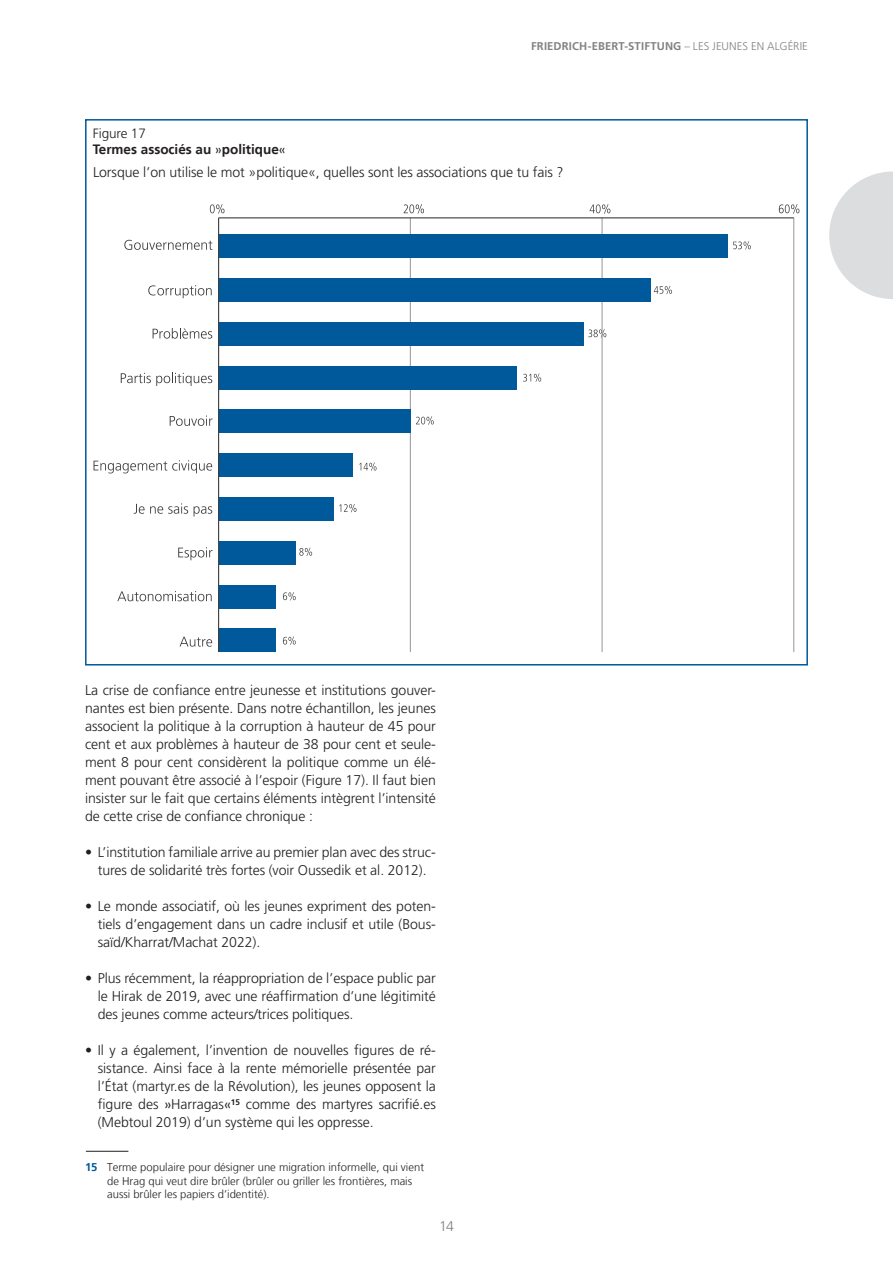
<style>
.page{position:relative;width:893px;height:1263px;background:#fff}
.page>*{position:absolute;margin:0;border:0;box-sizing:border-box;transform-origin:0 0}
.t1{font:300 14.1px/18px "Frutiger LT Pro";letter-spacing:-.005em;color:#231f20;text-align:justify}
.t2{font:300 14.1px "Frutiger LT Pro";color:#808285}
.t3{font:700 13.5px "Frutiger LT";color:#231f20}
.t4{font:300 13.5px "Frutiger LT Pro";letter-spacing:-.005em;color:#231f20}
.t5{font:300 11.25px/13.5px "Frutiger LT";color:#231f20}
.t6{font:700 11.25px "Frutiger LT Pro";letter-spacing:.015em;color:#808285}
.s1{font-family:"Univers Next Arabic";font-weight:400}
.s2{font-weight:300}
.s3{font-weight:700;color:#00599b}
</style>
<div class="page">
<svg style="left:829px;top:171px;width:64px;height:128px"></svg>
<hr style="left:86px;top:1151px;width:42px;height:1px;background:#231f20">
<svg style="left:733px;top:241px;width:18px;height:9px"></svg>
<svg style="left:654px;top:286px;width:18px;height:8px"></svg>
<svg style="left:588px;top:329px;width:18px;height:8px"></svg>
<svg style="left:523px;top:373px;width:18px;height:9px"></svg>
<svg style="left:416px;top:416px;width:18px;height:9px"></svg>
<svg style="left:359px;top:462px;width:18px;height:9px"></svg>
<svg style="left:339px;top:504px;width:17px;height:8px"></svg>
<hr style="left:602px;top:218px;width:1px;height:434px;background:#939598">
<hr style="left:793px;top:218px;width:1px;height:434px;background:#939598">
<hr style="left:410px;top:218px;width:1px;height:434px;background:#939598">
<svg style="left:404px;top:204px;width:20px;height:10px"></svg>
<svg style="left:590px;top:204px;width:20px;height:10px"></svg>
<svg style="left:779px;top:204px;width:20px;height:10px"></svg>
<svg style="left:210px;top:204px;width:14px;height:10px"></svg>
<hr style="left:219px;top:217px;width:575px;height:1px;background:#3e3e3f">
<svg style="left:124px;top:240px;width:88px;height:10px"></svg>
<svg style="left:148px;top:285px;width:64px;height:13px"></svg>
<svg style="left:153px;top:328px;width:59px;height:11px"></svg>
<svg style="left:121px;top:372px;width:91px;height:14px"></svg>
<svg style="left:170px;top:415px;width:42px;height:11px"></svg>
<svg style="left:94px;top:460px;width:118px;height:13px"></svg>
<svg style="left:134px;top:503px;width:54px;height:11px"></svg>
<svg style="left:194px;top:506px;width:18px;height:10px"></svg>
<svg style="left:299px;top:548px;width:13px;height:8px"></svg>
<svg style="left:283px;top:592px;width:13px;height:8px"></svg>
<svg style="left:283px;top:636px;width:13px;height:9px"></svg>
<svg style="left:178px;top:547px;width:34px;height:13px"></svg>
<svg style="left:117px;top:591px;width:95px;height:10px"></svg>
<svg style="left:180px;top:637px;width:32px;height:10px"></svg>
<div style="left:219px;top:234px;width:509px;height:24px;background:#00599b"></div>
<div style="left:219px;top:278px;width:432px;height:24px;background:#00599b"></div>
<div style="left:219px;top:322px;width:365px;height:24px;background:#00599b"></div>
<div style="left:219px;top:366px;width:298px;height:23px;background:#00599b"></div>
<div style="left:219px;top:410px;width:192px;height:23px;background:#00599b"></div>
<div style="left:219px;top:453px;width:134px;height:24px;background:#00599b"></div>
<div style="left:219px;top:497px;width:115px;height:24px;background:#00599b"></div>
<div style="left:219px;top:541px;width:77px;height:23px;background:#00599b"></div>
<div style="left:219px;top:585px;width:57px;height:23px;background:#00599b"></div>
<div style="left:219px;top:628px;width:57px;height:24px;background:#00599b"></div>
<hr style="left:218px;top:218px;width:1px;height:434px;background:#3e3e3f">
<p class="t4" style="left:93px;top:125px;width:55px">Figure 17</p>
<p class="t3" style="left:93px;top:141px;width:194px">Termes associés au <span class="s1">»</span>politique<span class="s1">«</span></p>
<p class="t6" style="left:531px;top:40px;width:278px">FRIEDRICH-EBERT-STIFTUNG <span class="s2">– LES JEUNES EN ALGÉRIE</span></p>
<p class="t1" style="left:93px;top:163px;width:472px">Lorsque l’on utilise le mot »politique«, quelles sont les associations que tu fais ?</p>
<p class="t1" style="left:85px;top:682px;width:352px">La crise de confiance entre jeunesse et institutions gouver&shy;nantes est bien présente. Dans notre échantillon, les jeunes associent la politique à la corruption à hauteur de 45 pour cent et aux problèmes à hauteur de 38 pour cent et seule&shy;ment 8 pour cent considèrent la politique comme un élé&shy;ment pouvant être associé à l’espoir (Figure 17). Il faut bien insister sur le fait que certains éléments intègrent l’intensité de cette crise de confiance chronique :</p>
<p class="t1" style="left:85px;top:844px;width:352px;text-align:center">• L’institution familiale arrive au premier plan avec des struc&shy;tures de solidarité très fortes (voir Oussedik et al. 2012).</p>
<p class="t1" style="left:98px;top:898px;width:340px;text-indent:-13px">• Le monde associatif, où les jeunes expriment des poten&shy;tiels d’engagement dans un cadre inclusif et utile (Bous&shy;saïd/Kharrat/Machat 2022).</p>
<p class="t1" style="left:98px;top:970px;width:340px;text-indent:-13px">• Plus récemment, la réappropriation de l’espace public par le Hirak de 2019, avec une réaffirmation d’une légitimité des jeunes comme acteurs/trices politiques.</p>
<p class="t1" style="left:98px;top:1042px;width:340px;text-indent:-13px">• Il y a également, l’invention de nouvelles figures de ré&shy;sistance. Ainsi face à la rente mémorielle présentée par l’État (martyr.es de la Révolution), les jeunes opposent la figure des <span class="s1">»</span>Harragas<span class="s1">«</span><sup>15</sup> comme des martyres sacrifié.es (Mebtoul 2019) d’un système qui les oppresse.</p>
<p class="t5" style="left:107px;top:1161px;width:318px;text-indent:-22px"><span class="s3">15</span> Terme populaire pour désigner une migration informelle, qui vient de Hrag qui veut dire brûler (brûler ou griller les frontières, mais aussi brûler les papiers d’identité).</p>
<p class="t2" style="left:439px;top:1218px;width:16px">14</p>
</div>
